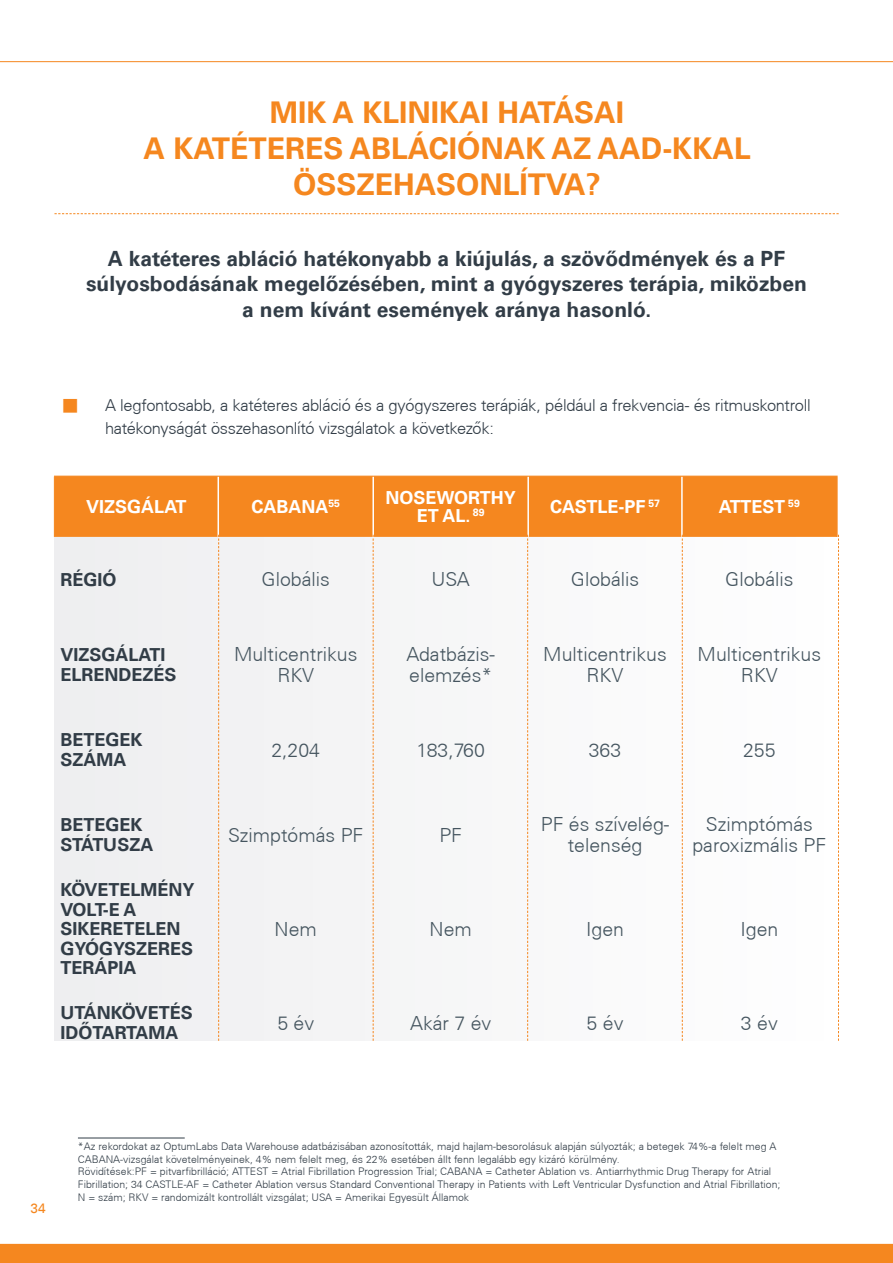
<style>
.page{position:relative;width:893px;height:1263px;background:#fff}
.page>*{position:absolute;margin:0;border:0;box-sizing:border-box;transform-origin:0 0}
.t1{font:700 30px/36px "Univers";color:#f5871f;text-align:center}
.Subtitle{font:700 21px/25.2px "Univers";color:#323d47;text-align:center}
.table_body{font:300 19.5px/21px "Univers CE";color:#45555f;text-align:center}
.table_title{font:700 18px/19.5px "Univers";color:#323d47}
.table_subtitle{font:700 18px/18px "Univers";color:#fff;text-align:center}
.t2{font:300 16.5px/22.5px "Univers CE";letter-spacing:-.02em;color:#323d47}
.t3{font:13.5px "Univer Normal";color:#f5871f}
.References{font:300 10.5px/12.6px "Univers CE";color:#323d47}
</style>
<div class="page">
<div style="left:0;top:1244px;width:893px;height:19px;background:#f5871f"></div>
<svg style="left:54px;top:213px;width:785px;height:1px"></svg>
<div style="left:54px;top:535px;width:785px;height:506px;background:#f6f7f7"></div>
<div style="left:55px;top:477px;width:781px;height:60px;background:#f5871f"></div>
<hr style="left:372px;top:476px;width:2px;height:61px;background:#fff">
<hr style="left:527px;top:476px;width:2px;height:61px;background:#fff">
<hr style="left:681px;top:476px;width:2px;height:61px;background:#fff">
<hr style="left:218px;top:476px;width:1px;height:61px;background:#fff">
<hr style="left:54px;top:476px;width:164px;height:1px;background:#f5871f">
<hr style="left:54px;top:476px;width:1px;height:61px;background:#f5871f">
<hr style="left:218px;top:476px;width:155px;height:1px;background:#f5871f">
<hr style="left:373px;top:476px;width:155px;height:1px;background:#f5871f">
<hr style="left:528px;top:476px;width:154px;height:1px;background:#f5871f">
<hr style="left:682px;top:476px;width:156px;height:1px;background:#f5871f">
<hr style="left:836px;top:476px;width:2px;height:61px;background:#f5871f">
<svg style="left:218px;top:535px;width:1px;height:506px"></svg>
<svg style="left:373px;top:535px;width:1px;height:506px"></svg>
<svg style="left:527px;top:535px;width:1px;height:506px"></svg>
<svg style="left:682px;top:535px;width:1px;height:506px"></svg>
<svg style="left:838px;top:535px;width:1px;height:506px"></svg>
<hr style="left:78px;top:1137px;width:107px;height:1px;background:#323d47">
<hr style="left:0;top:61px;width:893px;height:1px;background:#f5871f">
<p class="t1" style="left:270px;top:95px;width:356px">MIK A KLINIKAI HATÁSAI</p>
<p class="t1" style="left:143px;top:131px;width:609px">A KATÉTERES ABLÁCIÓNAK AZ AAD-KKAL<br>ÖSSZEHASONLÍTVA?</p>
<p class="Subtitle" style="left:86px;top:246px;width:722px">A katéteres abláció hatékonyabb a kiújulás, a szövődmények és a PF súlyosbodásának megelőzésében, mint a gyógyszeres terápia, miközben a nem kívánt események aránya hasonló.</p>
<p class="t2" style="left:105px;top:394px;width:707px">A legfontosabb, a katéteres abláció és a gyógyszeres terápiák, például a frekvencia- és ritmuskontroll hatékonyságát összehasonlító vizsgálatok a következők:</p>
<p class="table_subtitle" style="left:86px;top:498px;width:102px">VIZSGÁLAT</p>
<p class="table_subtitle" style="left:251px;top:498px;width:90px">CABANA<sup>55</sup></p>
<p class="table_subtitle" style="left:386px;top:489px;width:132px">NOSEWORTHY<br>ET AL. <sup>89</sup></p>
<p class="table_subtitle" style="left:550px;top:498px;width:111px">CASTLE-PF <sup>57</sup></p>
<p class="table_subtitle" style="left:719px;top:498px;width:82px">ATTEST <sup>59</sup></p>
<p class="table_title" style="left:60px;top:570px;width:58px">RÉGIÓ</p>
<p class="table_body" style="left:262px;top:569px;width:70px">Globális</p>
<p class="table_body" style="left:431px;top:569px;width:40px">USA</p>
<p class="table_body" style="left:571px;top:569px;width:70px">Globális</p>
<p class="table_body" style="left:725px;top:569px;width:70px">Globális</p>
<p class="table_title" style="left:60px;top:645px;width:118px">VIZSGÁLATI<br>ELRENDEZÉS</p>
<p class="table_body" style="left:234px;top:644px;width:125px">Multicentrikus<br>RKV</p>
<p class="table_body" style="left:406px;top:644px;width:90px;text-align:left">Adatbázis&shy;elemzés*</p>
<p class="table_body" style="left:543px;top:644px;width:125px">Multicentrikus<br>RKV</p>
<p class="table_body" style="left:698px;top:644px;width:125px">Multicentrikus<br>RKV</p>
<p class="table_title" style="left:60px;top:730px;width:84px">BETEGEK<br>SZÁMA</p>
<p class="table_body" style="left:271px;top:739px;width:50px">2,204</p>
<p class="table_body" style="left:417px;top:739px;width:70px">183,760</p>
<p class="table_body" style="left:589px;top:739px;width:34px">363</p>
<p class="table_body" style="left:743px;top:739px;width:34px">255</p>
<p class="table_title" style="left:60px;top:815px;width:94px">BETEGEK<br>STÁTUSZA</p>
<p class="table_body" style="left:228px;top:824px;width:137px">Szimptómás PF</p>
<p class="table_body" style="left:439px;top:824px;width:24px">PF</p>
<p class="table_body" style="left:541px;top:814px;width:130px">PF és szívelég&shy;telenség</p>
<p class="table_body" style="left:692px;top:814px;width:135px">Szimptómás paroxizmális PF</p>
<p class="table_title" style="left:60px;top:880px;width:136px">KÖVETELMÉNY<br>VOLT-E A<br>SIKERETELEN<br>GYÓGYSZERES<br>TERÁPIA</p>
<p class="table_body" style="left:275px;top:919px;width:44px">Nem</p>
<p class="table_body" style="left:430px;top:919px;width:44px">Nem</p>
<p class="table_body" style="left:586px;top:919px;width:39px">Igen</p>
<p class="table_body" style="left:740px;top:919px;width:39px">Igen</p>
<p class="table_title" style="left:60px;top:1003px;width:134px">UTÁNKÖVETÉS<br>IDŐTARTAMA</p>
<p class="table_body" style="left:277px;top:1013px;width:38px">5 év</p>
<p class="table_body" style="left:410px;top:1013px;width:83px">Akár 7 év</p>
<p class="table_body" style="left:587px;top:1013px;width:38px">5 év</p>
<p class="table_body" style="left:741px;top:1013px;width:38px">3 év</p>
<p class="t3" style="left:30px;top:1200px;width:17px">34</p>
<p class="References" style="left:78px;top:1140px;width:700px">*Az rekordokat az OptumLabs Data Warehouse adatbázisában azonosították, majd hajlam-besorolásuk alapján súlyozták; a betegek 74%-a felelt meg A<br>CABANA-vizsgálat követelményeinek, 4% nem felelt meg, és 22% esetében állt fenn legalább egy kizáró körülmény.</p>
<p class="References" style="left:78px;top:1165px;width:704px">Rövidítések:PF = pitvarfibrilláció; ATTEST = Atrial Fibrillation Progression Trial; CABANA = Catheter Ablation vs. Antiarrhythmic Drug Therapy for Atrial<br>Fibrillation; 34 CASTLE-AF = Catheter Ablation versus Standard Conventional Therapy in Patients with Left Ventricular Dysfunction and Atrial Fibrillation;<br>N = szám; RKV = randomizált kontrollált vizsgálat; USA = Amerikai Egyesült Államok</p>
</div>
